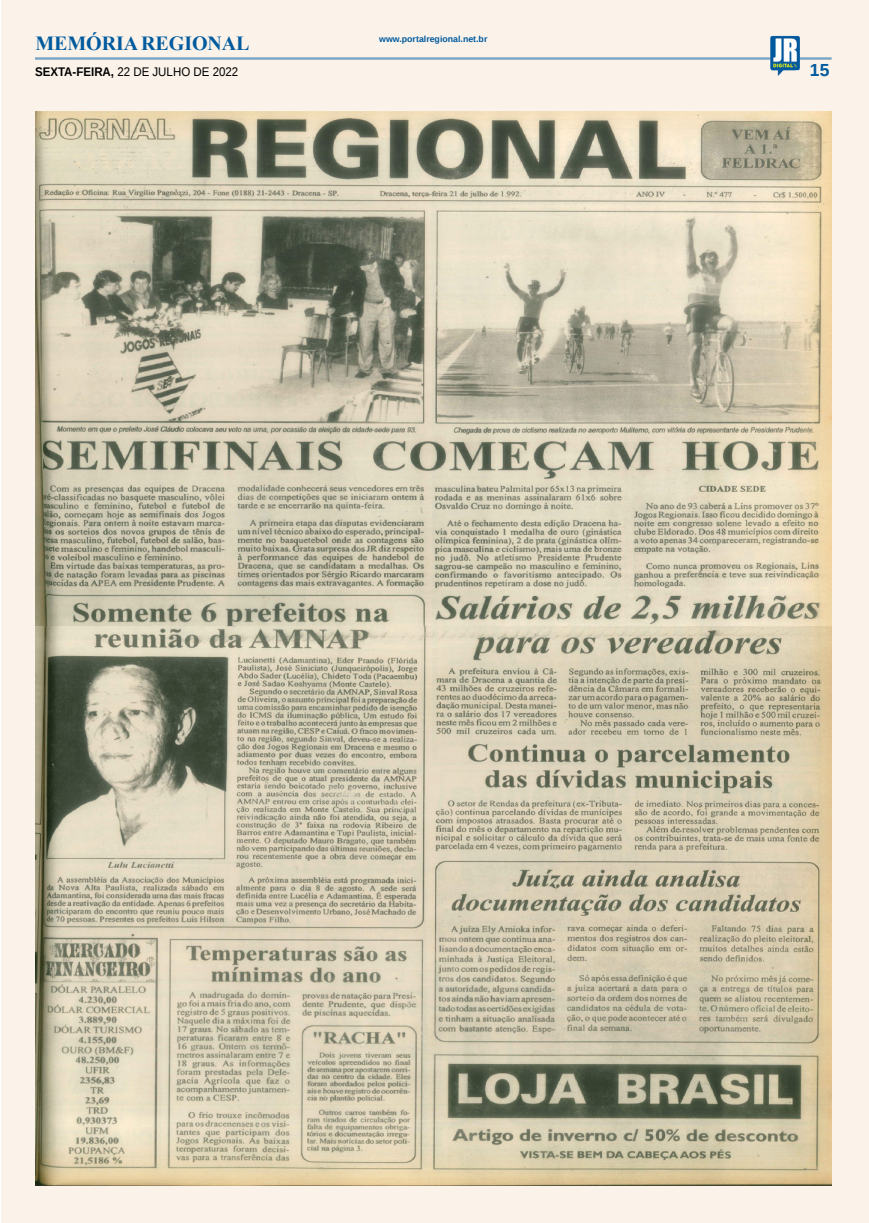
<style>
.page{position:relative;width:869px;height:1223px;background:#fff}
.page>*{position:absolute;margin:0;border:0;box-sizing:border-box;transform-origin:0 0}
.TITULO_PG{font:700 20px "Times New Roman";letter-spacing:-.005em;color:#005a9e}
.TÍTULO{font:700 17.5px "Liberation Sans";color:#005a9e}
.DATA_PG{font:12.5px "Liberation Sans";color:#000;scale:.92 1}
.DATA_PG-2{font:700 8.75px "Liberation Sans";color:#005a9e}
.s1{font-weight:700}
</style>
<div class="page">
<div style="left:1px;top:0;width:866px;height:1222px;background:#fbf3ea"></div>
<hr style="left:35px;top:57px;width:796px;height:3px;background:#005a9e">
<img style="left:769px;top:36px;width:30px;height:40px">
<img style="left:35px;top:625px;width:796px;height:560px">
<img style="left:35px;top:112px;width:796px;height:513px">
<p class="TITULO_PG" style="left:35px;top:28px;width:215px">MEMÓRIA REGIONAL</p>
<p class="DATA_PG" style="left:35px;top:65px;width:222px"><span class="s1">SEXTA-FEIRA,</span> 22 DE JULHO DE 2022</p>
<p class="DATA_PG-2" style="left:379px;top:33px;width:110px">www.portalregional.net.br</p>
<p class="TÍTULO" style="left:809px;top:58px;width:21px">15</p>
</div>
